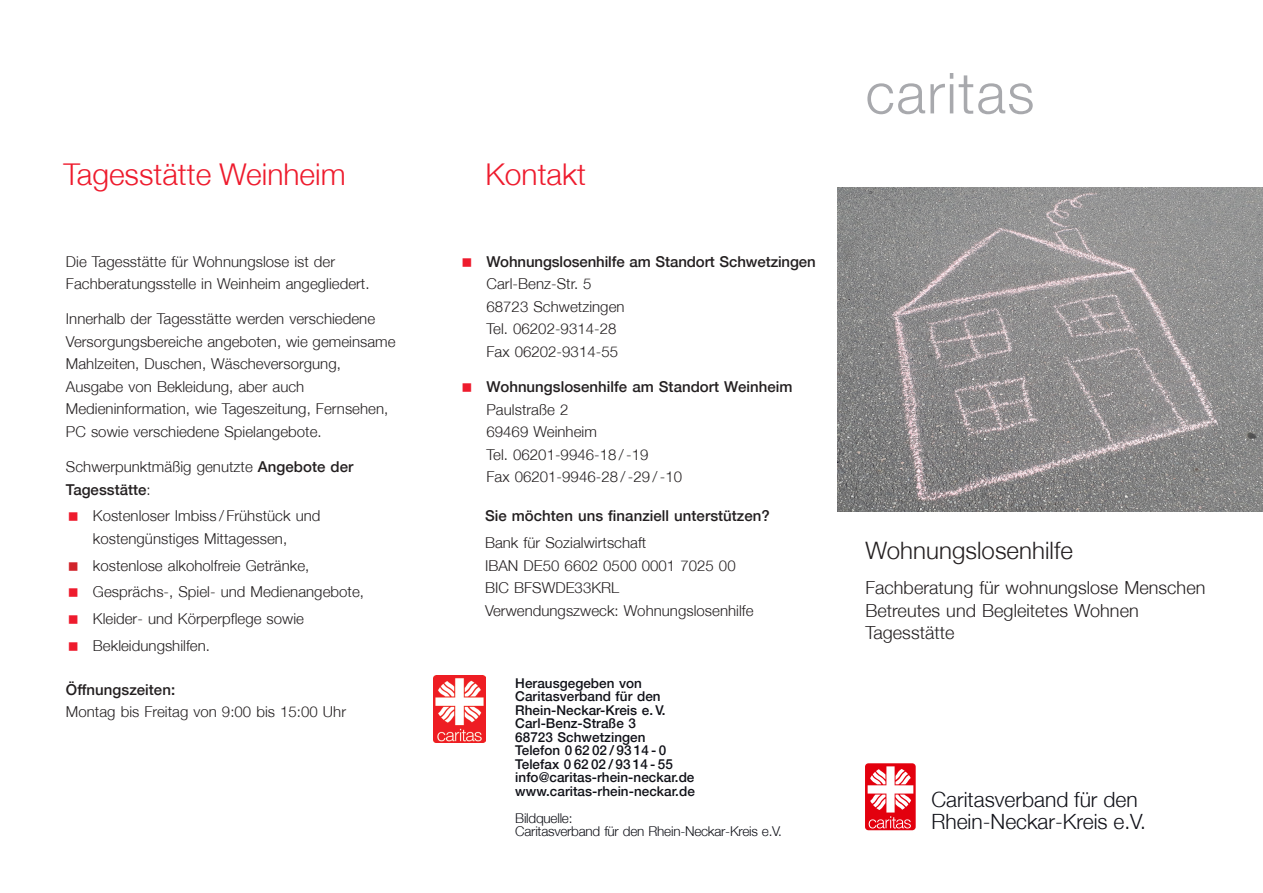
<style>
.page{position:relative;width:1263px;height:893px;background:#fff}
.page>*{position:absolute;margin:0;border:0;box-sizing:border-box;transform-origin:0 0}
._001-Headline{font:300 30px "Helvetica Neue";color:#ee1b2d}
.Absatzformat_1{font:300 24px "Helvetica Neue";letter-spacing:.005em;color:#231f20}
._008-Einrichtungsnam{font:300 21px/22.5px "Helvetica Neue";color:#101118}
.Absatzformat_1-2{font:300 18px "Helvetica Neue";letter-spacing:.005em;color:#231f20}
._005-Fließtext{font:300 15px/22.5px "Helvetica Neue";letter-spacing:.005em;color:#231f20}
._005-Fließtext-2{font:500 15px "Helvetica Neue";letter-spacing:.005em;color:#231f20}
._009-Impressum-oben{font:500 13.5px/13.5px "Helvetica Neue";letter-spacing:.005em;color:#101118}
._009-Impressum-oben-2{font:300 13.5px/13.5px "Helvetica Neue";letter-spacing:-.015em;color:#101118}
.s1{font-weight:500}
.s2{font-weight:300}
</style>
<div class="page">
<img style="left:434px;top:675px;width:51px;height:68px">
<img style="left:838px;top:187px;width:425px;height:325px">
<div style="left:865px;top:763px;width:51px;height:67px;background:#e3000e;border-radius:3px"></div>
<svg style="left:868px;top:766px;width:45px;height:62px"></svg>
<svg style="left:867px;top:73px;width:86px;height:41px"></svg>
<svg style="left:959px;top:75px;width:73px;height:39px"></svg>
<p class="_001-Headline" style="left:63px;top:156px;width:284px">Tagesstätte Weinheim</p>
<p class="_001-Headline" style="left:485px;top:156px;width:102px">Kontakt</p>
<p class="_005-Fließtext" style="left:66px;top:250px;width:305px">Die Tagesstätte für Wohnungslose ist der<br>Fachberatungsstelle in Weinheim angegliedert.</p>
<p class="_005-Fließtext" style="left:66px;top:307px;width:331px">Innerhalb der Tagesstätte werden verschiedene Versorgungsbereiche angeboten, wie gemeinsame Mahlzeiten, Duschen, Wäscheversorgung, Ausgabe von Bekleidung, aber auch Medieninformation, wie Tageszeitung, Fernsehen, PC sowie verschiedene Spielangebote.</p>
<p class="_005-Fließtext" style="left:66px;top:455px;width:289px">Schwerpunktmäßig genutzte <span class="s1">Angebote der</span></p>
<p class="_005-Fließtext-2" style="left:66px;top:480px;width:86px">Tagesstätte<span class="s2">:</span></p>
<p class="_005-Fließtext" style="left:93px;top:504px;width:229px">Kostenloser Imbiss / Frühstück und kostengünstiges Mittagessen,</p>
<p class="_005-Fließtext" style="left:93px;top:554px;width:218px">kostenlose alkoholfreie Getränke,</p>
<p class="_005-Fließtext" style="left:93px;top:580px;width:273px">Gesprächs-, Spiel- und Medienangebote,</p>
<p class="_005-Fließtext" style="left:93px;top:607px;width:213px">Kleider- und Körperpflege sowie</p>
<p class="_005-Fließtext" style="left:93px;top:634px;width:119px">Bekleidungshilfen.</p>
<p class="_005-Fließtext-2" style="left:66px;top:680px;width:111px">Öffnungszeiten:</p>
<p class="_005-Fließtext" style="left:66px;top:700px;width:282px">Montag bis Freitag von 9:00 bis 15:00 Uhr</p>
<p class="_005-Fließtext" style="left:486px;top:250px;width:331px"><span class="s1">Wohnungslosenhilfe am Standort Schwetzingen<br></span>Carl-Benz-Str. 5<br>68723 Schwetzingen<br>Tel. 06202-9314-28<br>Fax 06202-9314-55</p>
<p class="_005-Fließtext" style="left:486px;top:375px;width:308px"><span class="s1">Wohnungslosenhilfe am Standort Weinheim<br></span>Paulstraße 2<br>69469 Weinheim<br>Tel. 06201-9946-18 /-19<br>Fax 06201-9946-28 /-29 /-10</p>
<p class="_005-Fließtext-2" style="left:485px;top:507px;width:286px">Sie möchten uns finanziell unterstützen?</p>
<p class="_005-Fließtext" style="left:485px;top:531px;width:163px">Bank für Sozialwirtschaft</p>
<p class="_005-Fließtext" style="left:485px;top:554px;width:252px">IBAN DE50 6602 0500 0001 7025 00</p>
<p class="_005-Fließtext" style="left:485px;top:576px;width:136px">BIC BFSWDE33KRL</p>
<p class="_005-Fließtext" style="left:485px;top:599px;width:270px">Verwendungszweck: Wohnungslosenhilfe</p>
<p class="_009-Impressum-oben" style="left:515px;top:676px;width:128px">Herausgegeben von</p>
<p class="_009-Impressum-oben" style="left:515px;top:690px;width:152px">Caritasverband für den<br>Rhein-Neckar-Kreis e. V.</p>
<p class="_009-Impressum-oben" style="left:515px;top:717px;width:122px">Carl-Benz-Straße 3</p>
<p class="_009-Impressum-oben" style="left:515px;top:730px;width:132px">68723 Schwetzingen</p>
<p class="_009-Impressum-oben" style="left:515px;top:744px;width:153px">Telefon 0 62 02 / 93 14 - 0</p>
<p class="_009-Impressum-oben" style="left:515px;top:757px;width:159px">Telefax 0 62 02 / 93 14 - 55</p>
<p class="_009-Impressum-oben" style="left:515px;top:771px;width:181px">info@caritas-rhein-neckar.de www.caritas-rhein-neckar.de</p>
<p class="_009-Impressum-oben-2" style="left:515px;top:811px;width:268px">Bildquelle:<br>Caritasverband für den Rhein-Neckar-Kreis e.V.</p>
<p class="Absatzformat_1" style="left:865px;top:536px;width:209px">Wohnungslosenhilfe</p>
<p class="Absatzformat_1-2" style="left:865px;top:577px;width:342px">Fachberatung für wohnungslose Menschen</p>
<p class="Absatzformat_1-2" style="left:865px;top:599px;width:275px">Betreutes und Begleitetes Wohnen</p>
<p class="Absatzformat_1-2" style="left:865px;top:622px;width:91px">Tagesstätte</p>
<p class="_008-Einrichtungsnam" style="left:931px;top:787px;width:216px">Caritasverband für den<br>Rhein-Neckar-Kreis e.V.</p>
</div>
